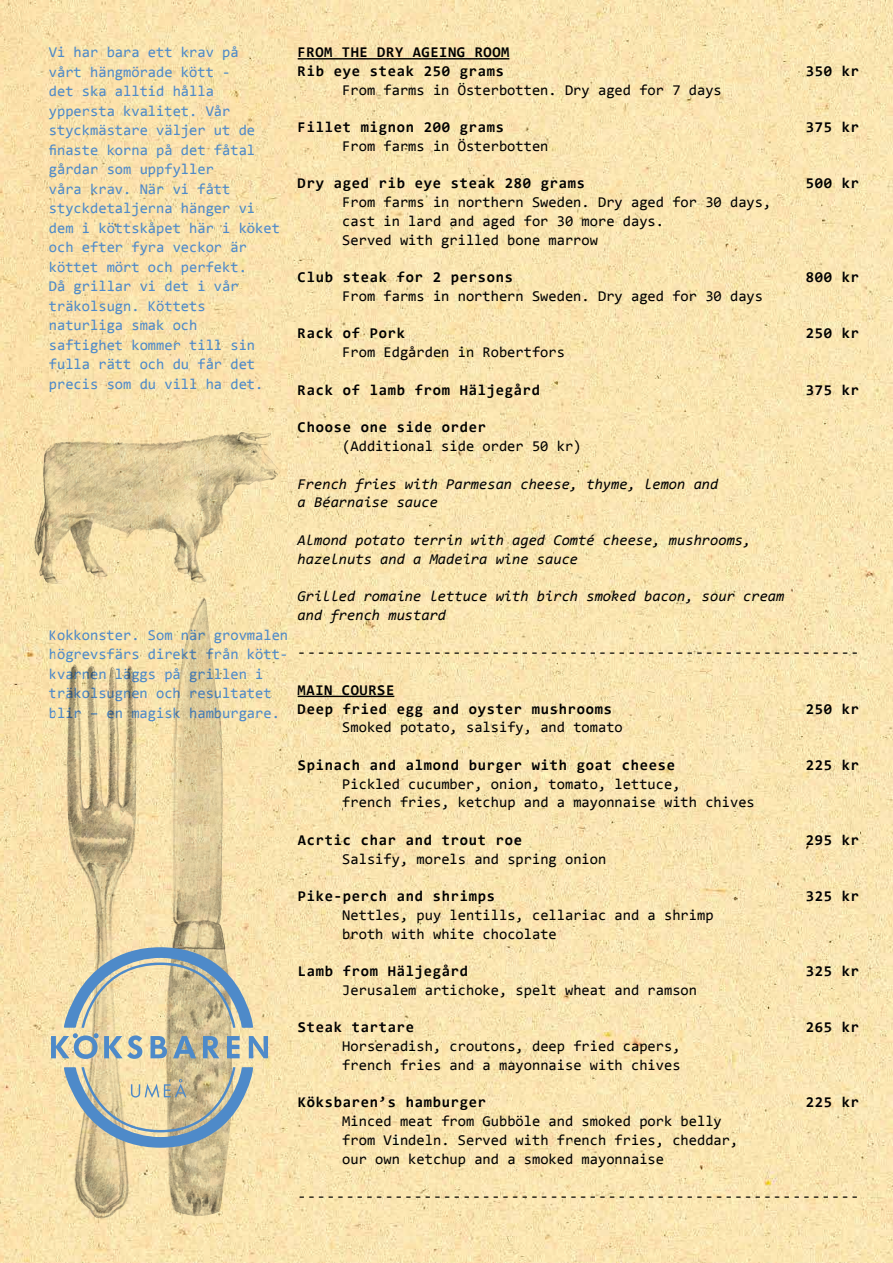
<style>
.page{position:relative;width:893px;height:1263px;background:#fff}
.page>*{position:absolute;margin:0;border:0;box-sizing:border-box;transform-origin:0 0}
.t1{font:15px/18.8px "Consolas";color:#000}
.t2{font:15px/19.5px "Consolas";color:#4e8ac9}
.t3{font:700 15px/18.8px "Consolas";letter-spacing:.05em;color:#000}
.t4{font:italic 15px/18.8px "Consolas";color:#000}
</style>
<div class="page">
<img style="left:0;top:0;width:893px;height:1263px">
<hr style="left:298px;top:58px;width:211px;height:2px;background:#000">
<hr style="left:298px;top:696px;width:96px;height:1px;background:#000">
<img style="left:34px;top:432px;width:207px;height:152px">
<img style="left:67px;top:597px;width:166px;height:622px">
<svg style="left:51px;top:947px;width:217px;height:112px;background:#c5c3ac"></svg>
<svg style="left:64px;top:1067px;width:189px;height:81px;background:#c0bfa8"></svg>
<p class="t2" style="left:49px;top:42px;width:233px">Vi har bara ett krav på<br>vårt hängmörade kött -<br>det ska alltid hålla yppersta kvalitet. Vår styckmästare väljer ut de finaste korna på det fåtal gårdar som uppfyller<br>våra krav. När vi fått styckdetaljerna hänger vi dem i köttskåpet här i köket och efter fyra veckor är köttet mört och perfekt.<br>Då grillar vi det i vår träkolsugn. Köttets naturliga smak och<br>saftighet kommer till sin fulla rätt och du får det precis som du vill ha det.</p>
<p class="t2" style="left:49px;top:625px;width:241px">Kokkonster. Som när grovmalen högrevsfärs direkt från kött&shy;kvarnen läggs på grillen i träkolsugnen och resultatet blir – en magisk hamburgare.</p>
<p class="t3" style="left:298px;top:43px;width:213px">FROM THE DRY AGEING ROOM<br>Rib eye steak 250 grams</p>
<p class="t3" style="left:806px;top:62px;width:55px">350 kr</p>
<p class="t1" style="left:342px;top:80px;width:381px">From farms in Österbotten. Dry aged for 7 days</p>
<p class="t3" style="left:298px;top:118px;width:208px">Fillet mignon 200 grams</p>
<p class="t3" style="left:806px;top:118px;width:55px">375 kr</p>
<p class="t1" style="left:342px;top:136px;width:208px">From farms in Österbotten</p>
<p class="t3" style="left:298px;top:174px;width:289px">Dry aged rib eye steak 280 grams</p>
<p class="t3" style="left:806px;top:174px;width:55px">500 kr</p>
<p class="t1" style="left:342px;top:193px;width:430px">From farms in northern Sweden. Dry aged for 30 days, cast in lard and aged for 30 more days.<br>Served with grilled bone marrow</p>
<p class="t3" style="left:298px;top:268px;width:217px">Club steak for 2 persons</p>
<p class="t3" style="left:806px;top:268px;width:55px">800 kr</p>
<p class="t1" style="left:342px;top:286px;width:422px">From farms in northern Sweden. Dry aged for 30 days</p>
<p class="t3" style="left:298px;top:324px;width:109px">Rack of Pork</p>
<p class="t3" style="left:806px;top:324px;width:55px">250 kr</p>
<p class="t1" style="left:342px;top:343px;width:224px">From Edgården in Robertfors</p>
<p class="t3" style="left:298px;top:380px;width:244px">Rack of lamb from Häljegård</p>
<p class="t3" style="left:806px;top:380px;width:55px">375 kr</p>
<p class="t3" style="left:298px;top:418px;width:190px">Choose one side order</p>
<p class="t1" style="left:342px;top:436px;width:241px">(Additional side order 50 kr)</p>
<p class="t4" style="left:298px;top:473px;width:422px">French fries with Parmesan cheese, thyme, lemon and a Béarnaise sauce</p>
<p class="t4" style="left:298px;top:530px;width:455px">Almond potato terrin with aged Comté cheese, mushrooms, hazelnuts and a Madeira wine sauce</p>
<p class="t4" style="left:298px;top:586px;width:488px">Grilled romaine lettuce with birch smoked bacon, sour cream and french mustard</p>
<p class="t1" style="left:298px;top:643px;width:563px">----------------------------------------------------------</p>
<p class="t3" style="left:298px;top:680px;width:316px">MAIN COURSE<br>Deep fried egg and oyster mushrooms</p>
<p class="t3" style="left:806px;top:699px;width:55px">250 kr</p>
<p class="t1" style="left:342px;top:718px;width:282px">Smoked potato, salsify, and tomato</p>
<p class="t3" style="left:298px;top:755px;width:379px">Spinach and almond burger with goat cheese</p>
<p class="t3" style="left:806px;top:755px;width:55px">225 kr</p>
<p class="t1" style="left:342px;top:774px;width:414px">Pickled cucumber, onion, tomato, lettuce,<br>french fries, ketchup and a mayonnaise with chives</p>
<p class="t3" style="left:298px;top:830px;width:226px">Acrtic char and trout roe</p>
<p class="t3" style="left:806px;top:830px;width:55px">295 kr</p>
<p class="t1" style="left:342px;top:849px;width:266px">Salsify, morels and spring onion</p>
<p class="t3" style="left:298px;top:887px;width:199px">Pike-perch and shrimps</p>
<p class="t3" style="left:806px;top:887px;width:55px">325 kr</p>
<p class="t1" style="left:342px;top:905px;width:373px">Nettles, puy lentills, cellariac and a shrimp broth with white chocolate</p>
<p class="t3" style="left:298px;top:962px;width:172px">Lamb from Häljegård</p>
<p class="t3" style="left:806px;top:962px;width:55px">325 kr</p>
<p class="t1" style="left:342px;top:980px;width:356px">Jerusalem artichoke, spelt wheat and ramson</p>
<p class="t3" style="left:298px;top:1018px;width:118px">Steak tartare</p>
<p class="t3" style="left:806px;top:1018px;width:55px">265 kr</p>
<p class="t1" style="left:342px;top:1036px;width:340px">Horseradish, croutons, deep fried capers, french fries and a mayonnaise with chives</p>
<p class="t3" style="left:298px;top:1093px;width:190px">Köksbaren’s hamburger</p>
<p class="t3" style="left:806px;top:1093px;width:55px">225 kr</p>
<p class="t1" style="left:342px;top:1111px;width:397px">Minced meat from Gubböle and smoked pork belly from Vindeln. Served with french fries, cheddar, our own ketchup and a smoked mayonnaise</p>
<p class="t1" style="left:298px;top:1186px;width:563px">----------------------------------------------------------</p>
</div>
